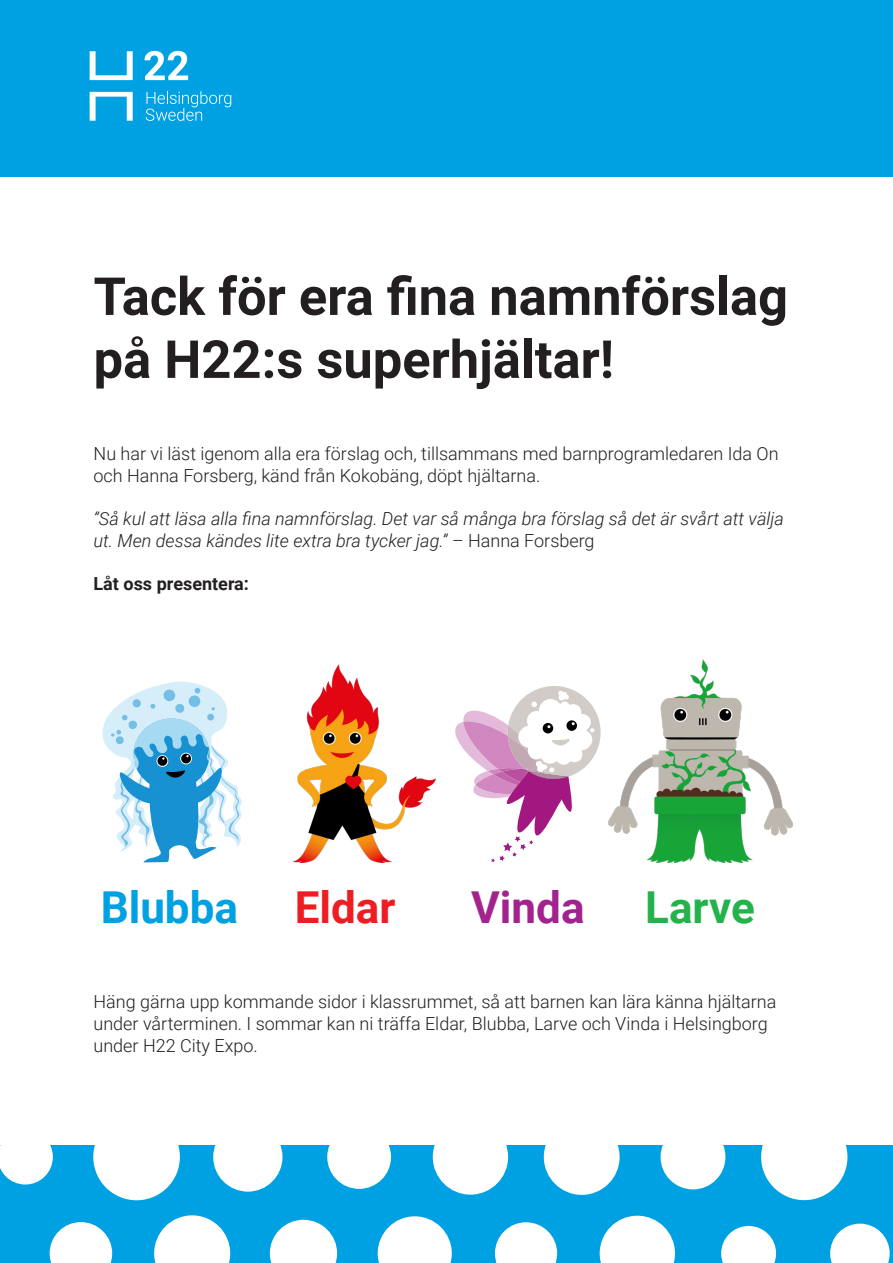
<style>
.page{position:relative;width:893px;height:1263px;background:#fff}
.page>*{position:absolute;margin:0;border:0;box-sizing:border-box;transform-origin:0 0}
.t1{font:700 52.5px "Roboto";color:#231f20}
.t2{font:700 43.95px "Roboto";color:#00a1e3}
.t3{font:700 43.95px "Roboto";color:#ee1d23}
.t4{font:700 43.95px "Roboto";color:#a2238e}
.t5{font:700 43.95px "Roboto";color:#23b24b}
.t6{font:300 18px/21.6px "Roboto";color:#231f20}
.t7{font:italic 300 18px/21.6px "Roboto";color:#231f20}
.t8{font:700 18px "Roboto";color:#231f20}
.s1{font-style:normal}
</style>
<div class="page">
<div style="left:0;top:1145px;width:893px;height:118px;background:#00a1e3"></div>
<div style="left:433px;top:1119px;width:75px;height:75px;background:#fff;border-radius:50%"></div>
<div style="left:327px;top:1125px;width:64px;height:64px;background:#fff;border-radius:50%"></div>
<div style="left:213px;top:1122px;width:69px;height:69px;background:#fff;border-radius:50%"></div>
<div style="left:93px;top:1114px;width:87px;height:86px;background:#fff;border-radius:50%"></div>
<svg style="left:0;top:1145px;width:53px;height:39px;background:#ddf2fb"></svg>
<svg style="left:378px;top:1216px;width:74px;height:47px"></svg>
<svg style="left:270px;top:1220px;width:67px;height:43px;background:#d5effa"></svg>
<svg style="left:154px;top:1215px;width:76px;height:48px"></svg>
<svg style="left:50px;top:1222px;width:62px;height:41px;background:#d4effa"></svg>
<div style="left:544px;top:1119px;width:76px;height:76px;background:#fff;border-radius:50%"></div>
<svg style="left:495px;top:1222px;width:62px;height:41px"></svg>
<div style="left:660px;top:1124px;width:65px;height:65px;background:#fff;border-radius:50%"></div>
<svg style="left:600px;top:1216px;width:75px;height:47px"></svg>
<div style="left:761px;top:1114px;width:86px;height:86px;background:#fff;border-radius:50%"></div>
<svg style="left:721px;top:1226px;width:55px;height:37px;background:#d4effa"></svg>
<svg style="left:830px;top:1223px;width:60px;height:40px"></svg>
<div style="left:0;top:0;width:893px;height:177px;background:#00a1e3"></div>
<img style="left:608px;top:659px;width:184px;height:203px">
<img style="left:293px;top:665px;width:143px;height:197px">
<svg style="left:455px;top:686px;width:146px;height:176px"></svg>
<svg style="left:102px;top:681px;width:140px;height:181px"></svg>
<svg style="left:146px;top:91px;width:85px;height:30px"></svg>
<svg style="left:144px;top:51px;width:44px;height:29px"></svg>
<svg style="left:90px;top:51px;width:43px;height:29px"></svg>
<svg style="left:90px;top:92px;width:43px;height:29px"></svg>
<p class="t1" style="left:94px;top:259px;width:696px">Tack för era fina namnförslag</p>
<p class="t1" style="left:94px;top:322px;width:522px">på H22:s superhjältar!</p>
<p class="t6" style="left:94px;top:442px;width:686px">Nu har vi läst igenom alla era förslag och, tillsammans med barnprogramledaren Ida On och Hanna Forsberg, känd från Kokobäng, döpt hjältarna.</p>
<p class="t7" style="left:94px;top:507px;width:692px">”Så kul att läsa alla fina namnförslag. Det var så många bra förslag så det är svårt att välja ut. Men dessa kändes lite extra bra tycker jag.” <span class="s1">– Hanna Forsberg</span></p>
<p class="t8" style="left:94px;top:571px;width:157px">Låt oss presentera:</p>
<p class="t2" style="left:101px;top:877px;width:139px">Blubba</p>
<p class="t3" style="left:295px;top:877px;width:102px">Eldar</p>
<p class="t4" style="left:471px;top:877px;width:115px">Vinda</p>
<p class="t5" style="left:645px;top:877px;width:111px">Larve</p>
<p class="t6" style="left:94px;top:990px;width:684px">Häng gärna upp kommande sidor i klassrummet, så att barnen kan lära känna hjältarna under vårterminen. I sommar kan ni träffa Eldar, Blubba, Larve och Vinda i Helsingborg under H22 City Expo.</p>
</div>
